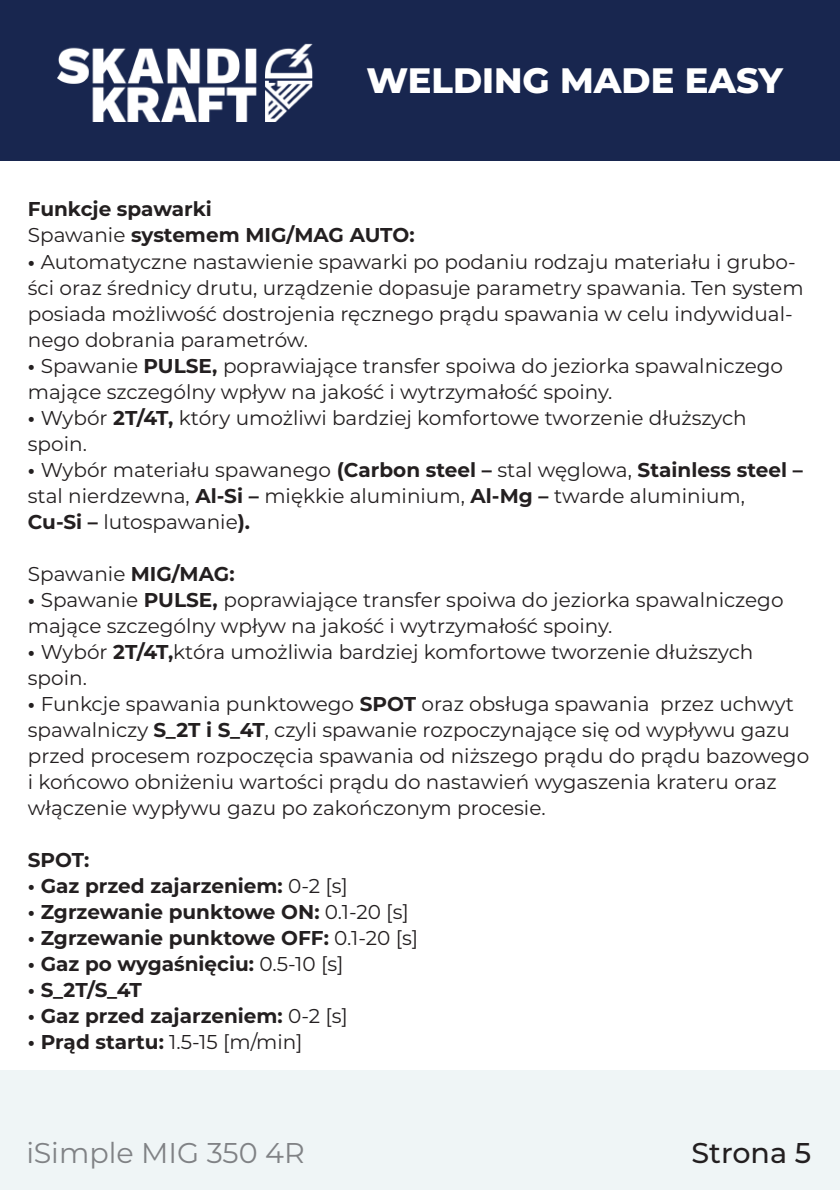
<style>
.page{position:relative;width:840px;height:1191px;background:#fff}
.page>*{position:absolute;margin:0;border:0;box-sizing:border-box;transform-origin:0 0}
.t1{font:800 35.2px "Montserrat";color:#fff}
.t2{font:28.6px "Montserrat";color:#808285}
.t3{font:500 28.6px "Montserrat";color:#231f20}
.t4{font:20px/26px "Montserrat";color:#231f20}
.t5{font:700 20px/26px "Montserrat";color:#231f20}
.s1{font-weight:400}
.s2{font-weight:700}
</style>
<div class="page">
<div style="left:0;top:0;width:839px;height:161px;background:#18264f"></div>
<img style="left:58px;top:43px;width:255px;height:78px">
<div style="left:0;top:1070px;width:839px;height:120px;background:#eff5f6"></div>
<h1 class="t1" style="left:366px;top:57px;width:418px">WELDING MADE EASY</h1>
<p class="t5" style="left:28px;top:195px;width:388px">Funkcje spawarki<br><span class="s1">Spawanie</span> systemem MIG/MAG AUTO:</p>
<p class="t4" style="left:28px;top:248px;width:776px"><span class="s2">•</span> Automatyczne nastawienie spawarki po podaniu rodzaju materiału i grubo&shy;ści oraz średnicy drutu, urządzenie dopasuje parametry spawania. Ten system posiada możliwość dostrojenia ręcznego prądu spawania w celu indywidual&shy;nego dobrania parametrów.</p>
<p class="t4" style="left:28px;top:352px;width:756px"><span class="s2">•</span> Spawanie <span class="s2">PULSE,</span> poprawiające transfer spoiwa do jeziorka spawalniczego mające szczególny wpływ na jakość i wytrzymałość spoiny.</p>
<p class="t4" style="left:28px;top:404px;width:720px"><span class="s2">•</span> Wybór <span class="s2">2T/4T,</span> który umożliwi bardziej komfortowe tworzenie dłuższych spoin.</p>
<p class="t4" style="left:28px;top:456px;width:776px"><span class="s2">•</span> Wybór materiału spawanego <span class="s2">(Carbon steel –</span> stal węglowa, <span class="s2">Stainless steel – </span>stal nierdzewna, <span class="s2">Al-Si –</span> miękkie aluminium, <span class="s2">Al-Mg –</span> twarde aluminium,<br><span class="s2">Cu-Si –</span> lutospawanie<span class="s2">).</span></p>
<p class="t4" style="left:28px;top:560px;width:208px">Spawanie <span class="s2">MIG/MAG:</span></p>
<p class="t4" style="left:28px;top:586px;width:756px"><span class="s2">•</span> Spawanie <span class="s2">PULSE,</span> poprawiające transfer spoiwa do jeziorka spawalniczego mające szczególny wpływ na jakość i wytrzymałość spoiny.</p>
<p class="t4" style="left:28px;top:638px;width:726px"><span class="s2">•</span> Wybór <span class="s2">2T/4T,</span>która umożliwia bardziej komfortowe tworzenie dłuższych spoin.</p>
<p class="t4" style="left:28px;top:690px;width:782px"><span class="s2">•</span> Funkcje spawania punktowego <span class="s2">SPOT</span> oraz obsługa spawania przez uchwyt spawalniczy <span class="s2">S_2T i S_4T</span>, czyli spawanie rozpoczynające się od wypływu gazu przed procesem rozpoczęcia spawania od niższego prądu do prądu bazowego i końcowo obniżeniu wartości prądu do nastawień wygaszenia krateru oraz włączenie wypływu gazu po zakończonym procesie.</p>
<p class="t5" style="left:28px;top:845px;width:63px">SPOT:</p>
<p class="t5" style="left:28px;top:871px;width:321px">• Gaz przed zajarzeniem: <span class="s1">0-2 [s]</span></p>
<p class="t5" style="left:28px;top:897px;width:382px">• Zgrzewanie punktowe ON: <span class="s1">0.1-20 [s]</span></p>
<p class="t5" style="left:28px;top:923px;width:391px">• Zgrzewanie punktowe OFF: <span class="s1">0.1-20 [s]</span></p>
<p class="t5" style="left:28px;top:949px;width:317px">• Gaz po wygaśnięciu: <span class="s1">0.5-10 [s]</span></p>
<p class="t5" style="left:28px;top:975px;width:115px">• S_2T/S_4T</p>
<p class="t5" style="left:28px;top:1001px;width:321px">• Gaz przed zajarzeniem: <span class="s1">0-2 [s]</span></p>
<p class="t4" style="left:28px;top:1028px;width:276px"><span class="s2">• Prąd startu:</span> 1.5-15 [m/min]</p>
<h2 class="t2" style="left:27px;top:1132px;width:279px">iSimple MIG 350 4R</h2>
<h2 class="t3" style="left:691px;top:1132px;width:121px">Strona 5</h2>
</div>
